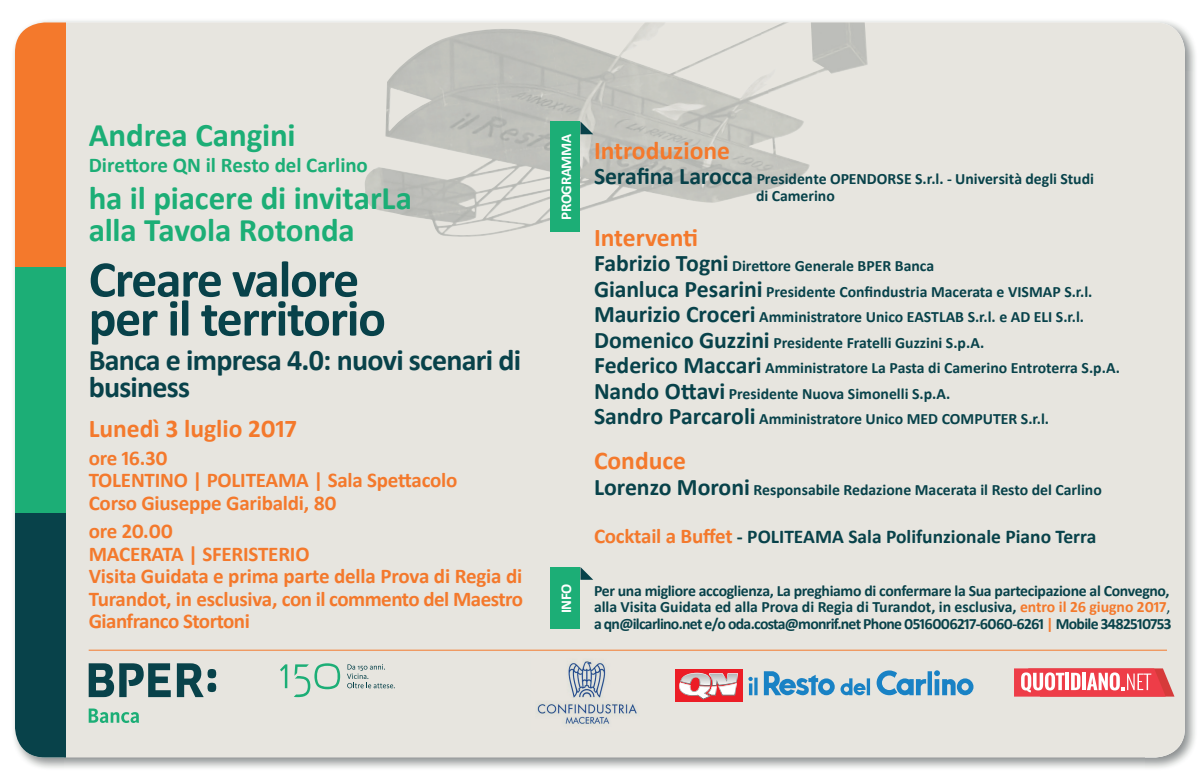
<style>
.page{position:relative;width:1200px;height:780px;background:#fff}
.page>*{position:absolute;margin:0;border:0;box-sizing:border-box;transform-origin:0 0}
.t1{font:700 51.75px/39px "Calibri";letter-spacing:-.025em;color:#08424a}
.t2{font:700 33px/31.5px "Calibri";letter-spacing:-.005em;color:#1cae76}
.t3{font:700 30px/27px "Calibri";letter-spacing:-.025em;color:#08424a}
.t4{font:700 25.65px "Calibri";color:#f4792c}
.t5{font:700 21px/22.5px "Calibri";letter-spacing:-.01em;color:#f4792c}
.t6{font:700 21px "Calibri";color:#1cae76}
.t7{font:700 19.5px "Calibri";color:#08424a}
.t8{font:700 15.75px/25.5px "Calibri";letter-spacing:-.005em;color:#08424a}
.t9{font:700 15px "Calibri";letter-spacing:-.025em;color:#fff}
.s1{font-size:23.7px}
.s2{font-size:21px;color:#f4792c}
.s3{color:#f4792c}
.s4{font-weight:400}
</style>
<div class="page">
<img style="left:13px;top:21px;width:1182px;height:50px">
<img style="left:1144px;top:71px;width:51px;height:697px">
<div style="left:15px;top:22px;width:1170px;height:736px;background:#e7e5df;border-radius:30px"></div>
<div style="left:15px;top:22px;width:50px;height:244px;background:#f4792c"></div>
<div style="left:15px;top:267px;width:50px;height:245px;background:#1cae76"></div>
<div style="left:15px;top:514px;width:50px;height:244px;background:#08424a"></div>
<img style="left:365px;top:29px;width:186px;height:208px">
<img style="left:551px;top:23px;width:228px;height:188px">
<img style="left:761px;top:22px;width:107px;height:72px">
<img style="left:770px;top:109px;width:40px;height:77px">
<div style="left:675px;top:669px;width:68px;height:33px;background:#ec1d26"></div>
<svg style="left:679px;top:673px;width:59px;height:26px"></svg>
<svg style="left:748px;top:670px;width:226px;height:25px"></svg>
<hr style="left:89px;top:650px;width:1078px;height:1px;background:#f4792c">
<svg style="left:580px;top:122px;width:13px;height:12px"></svg>
<div style="left:550px;top:122px;width:30px;height:110px;background:#1cae76"></div>
<svg style="left:580px;top:567px;width:13px;height:13px"></svg>
<div style="left:550px;top:567px;width:30px;height:61px;background:#1cae76"></div>
<svg style="left:89px;top:709px;width:50px;height:14px"></svg>
<svg style="left:89px;top:663px;width:128px;height:34px"></svg>
<svg style="left:347px;top:664px;width:48px;height:24px"></svg>
<svg style="left:280px;top:664px;width:7px;height:24px"></svg>
<svg style="left:294px;top:663px;width:46px;height:34px"></svg>
<svg style="left:1014px;top:668px;width:160px;height:29px;background:#f0777e"></svg>
<img style="left:537px;top:661px;width:100px;height:64px">
<h2 class="t2" style="left:89px;top:120px;width:208px">Andrea Cangini</h2>
<h3 class="t6" style="left:89px;top:151px;width:281px">Direttore QN il Resto del Carlino</h3>
<h2 class="t2" style="left:89px;top:183px;width:325px">ha il piacere di invitarLa alla Tavola Rotonda</h2>
<h1 class="t1" style="left:89px;top:260px;width:299px">Creare valore per il territorio</h1>
<h3 class="t3" style="left:89px;top:347px;width:434px">Banca e impresa 4.0: nuovi scenari di business</h3>
<h3 class="t4" style="left:89px;top:412px;width:210px">Lunedì 3 luglio 2017</h3>
<h3 class="t5" style="left:89px;top:447px;width:370px">ore 16.30<br>TOLENTINO | POLITEAMA | Sala Spettacolo<br>Corso Giuseppe Garibaldi, 80</h3>
<h3 class="t5" style="left:89px;top:520px;width:436px">ore 20.00<br>MACERATA | SFERISTERIO<br>Visita Guidata e prima parte della Prova di Regia di<br>Turandot, in esclusiva, con il commento del Maestro<br>Gianfranco Stortoni</h3>
<p class="t9" style="left:557px;top:220px;width:87px;rotate:-90deg">PROGRAMMA</p>
<h3 class="t4" style="left:594px;top:134px;width:138px">Introduzione</h3>
<p class="t8" style="left:756px;top:171px;width:339px;line-height:16.5px;text-indent:-162px"><span class="s1">Serafina Larocca</span> Presidente OPENDORSE S.r.l. - Università degli Studi di Camerino</p>
<h3 class="t4" style="left:594px;top:221px;width:106px">Interventi</h3>
<p class="t8" style="left:594px;top:253px;width:527px"><span class="s1">Fabrizio Togni</span> Direttore Generale BPER Banca<br><span class="s1">Gianluca Pesarini</span> Presidente Confindustria Macerata e VISMAP S.r.l.<br><span class="s1">Maurizio Croceri</span> Amministratore Unico EASTLAB S.r.l. e AD ELI S.r.l.<br><span class="s1">Domenico Guzzini</span> Presidente Fratelli Guzzini S.p.A.<br><span class="s1">Federico Maccari</span> Amministratore La Pasta di Camerino Entroterra S.p.A.<br><span class="s1">Nando Ottavi</span> Presidente Nuova Simonelli S.p.A.<br><span class="s1">Sandro Parcaroli</span> Amministratore Unico MED COMPUTER S.r.l.</p>
<h3 class="t4" style="left:594px;top:444px;width:94px">Conduce</h3>
<p class="t8" style="left:594px;top:477px;width:509px"><span class="s1">Lorenzo Moroni</span> Responsabile Redazione Macerata il Resto del Carlino</p>
<p class="t7" style="left:594px;top:525px;width:504px"><span class="s2">Cocktail a Buffet</span> - POLITEAMA Sala Polifunzionale Piano Terra</p>
<p class="t9" style="left:557px;top:613px;width:31px;rotate:-90deg">INFO</p>
<p class="t8" style="left:594px;top:582px;width:579px;line-height:16.5px">Per una migliore accoglienza, La preghiamo di confermare la Sua partecipazione al Convegno, alla Visita Guidata ed alla Prova di Regia di Turandot, in esclusiva, <span class="s3">entro il 26 giugno 2017</span><span class="s4">, </span>a qn@ilcarlino.net e/o oda.costa@monrif.net Phone 0516006217-6060-6261 <span class="s3">|</span> Mobile 3482510753</p>
</div>
